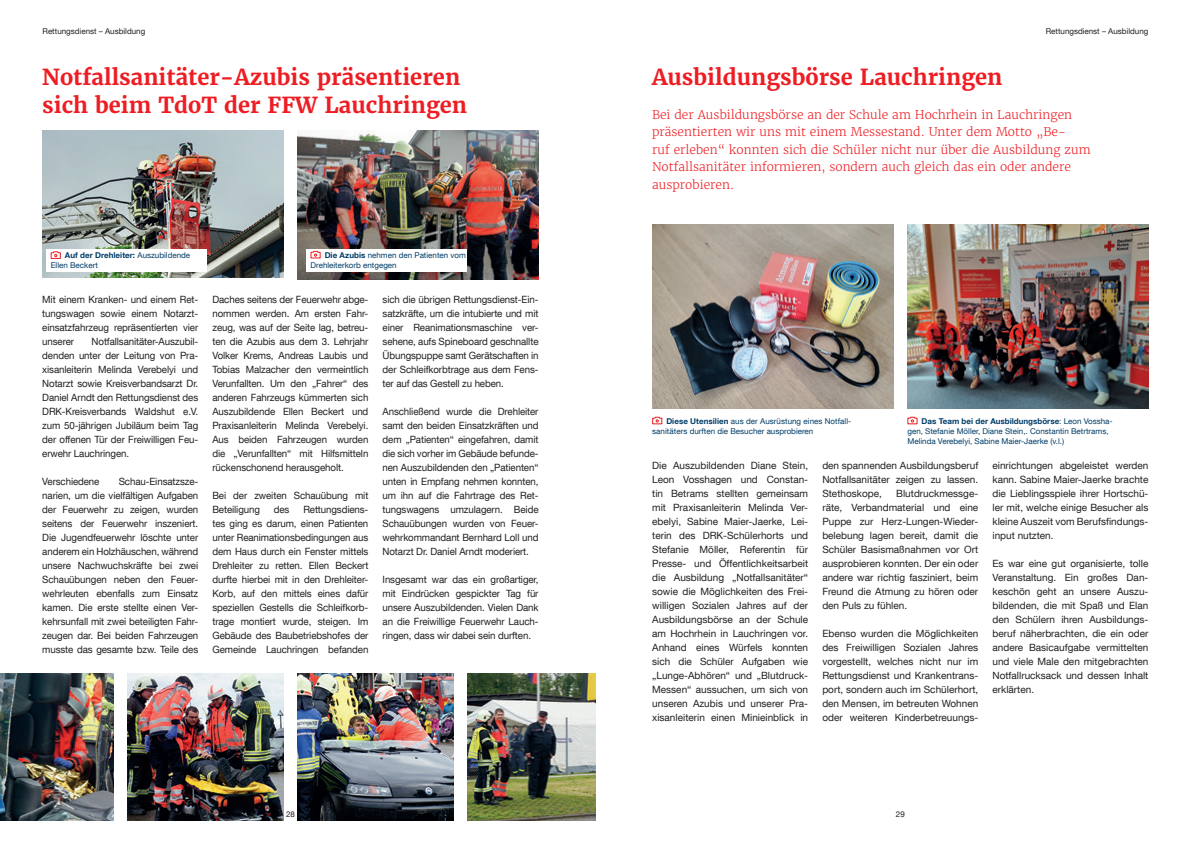
<style>
.page{position:relative;width:1191px;height:842px;background:#fff}
.page>*{position:absolute;margin:0;border:0;box-sizing:border-box;transform-origin:0 0}
.t1{font:700 22px/28px "Merriweather";color:#ee1d23}
.t2{font:300 12px/17.5px "Merriweather";color:#ee1d23}
.t3{font:10px/14px "Helvetica Neue LT Com";letter-spacing:-.01em;color:#231f20;text-align:justify}
.t4{font:8px/10px "Helvetica Neue LT Com";color:#003d68}
.t5{font:8px "Helvetica Neue LT Com";color:#231f20}
.s1{font-weight:700}
</style>
<div class="page">
<img style="left:42px;top:130px;width:241px;height:148px">
<img style="left:652px;top:225px;width:241px;height:184px">
<img style="left:0;top:673px;width:113px;height:148px">
<img style="left:298px;top:673px;width:156px;height:148px">
<img style="left:127px;top:673px;width:156px;height:148px">
<img style="left:467px;top:673px;width:128px;height:148px">
<img style="left:298px;top:130px;width:241px;height:149px">
<img style="left:907px;top:225px;width:242px;height:184px">
<div style="left:47px;top:249px;width:160px;height:23px;background:#fff"></div>
<div style="left:306px;top:249px;width:161px;height:23px;background:#fff"></div>
<svg style="left:50px;top:251px;width:11px;height:8px"></svg>
<svg style="left:310px;top:250px;width:11px;height:9px"></svg>
<svg style="left:907px;top:416px;width:11px;height:9px"></svg>
<svg style="left:652px;top:416px;width:10px;height:9px"></svg>
<p class="t5" style="left:43px;top:26px;width:104px">Rettungsdienst – Ausbildung</p>
<p class="t5" style="left:1045px;top:26px;width:104px">Rettungsdienst – Ausbildung</p>
<h1 class="t1" style="left:42px;top:63px;width:426px">Notfallsanitäter-Azubis präsentieren sich beim TdoT der FFW Lauchringen</h1>
<h1 class="t1" style="left:652px;top:63px;width:352px">Ausbildungsbörse Lauchringen</h1>
<p class="t2" style="left:652px;top:106px;width:440px">Bei der Ausbildungsbörse an der Schule am Hochrhein in Lauchringen präsentierten wir uns mit einem Messestand. Unter dem Motto „Be-<br>ruf erleben“ konnten sich die Schüler nicht nur über die Ausbildung zum Notfallsanitäter informieren, sondern auch gleich das ein oder andere ausprobieren.</p>
<p class="t4" style="left:51px;top:250px;width:141px;text-indent:14px"><span class="s1">Auf der Drehleiter:</span> Auszubildende<br>Ellen Beckert</p>
<p class="t4" style="left:310px;top:250px;width:157px;text-indent:14px"><span class="s1">Die Azubis</span> nehmen den Patienten vom<br>Drehleiterkorb entgegen</p>
<p class="t3" style="left:42px;top:293px;width:157px">Mit einem Kranken- und einem Ret&shy;tungswagen sowie einem Notarzt&shy;einsatzfahrzeug repräsentierten vier unserer</p>
<p class="t3" style="left:42px;top:335px;width:157px;text-indent:49px">Notfallsanitäter-Auszubil&shy;denden unter der Leitung von Pra&shy;xisanleiterin Melinda Verebelyi und Notarzt sowie Kreisverbandsarzt Dr.<br>Daniel Arndt den Rettungsdienst des DRK-Kreisverbands Waldshut e.V. zum 50-jährigen Jubiläum beim Tag der offenen Tür der Freiwilligen Feu&shy;erwehr Lauchringen.</p>
<p class="t3" style="left:42px;top:475px;width:59px">Verschiedene</p>
<p class="t3" style="left:42px;top:475px;width:157px;text-indent:76px">Schau-Einsatzsze&shy;narien, um die vielfältigen Aufgaben der Feuerwehr zu zeigen, wurden seitens der Feuerwehr inszeniert.<br>Die Jugendfeuerwehr löschte unter anderem ein Holzhäuschen, während unsere Nachwuchskräfte bei zwei Schauübungen neben den Feuer&shy;wehrleuten ebenfalls zum Einsatz kamen. Die erste stellte einen Ver&shy;kehrsunfall mit zwei beteiligten Fahr&shy;zeugen dar. Bei beiden Fahrzeugen musste das gesamte bzw. Teile des</p>
<p class="t3" style="left:212px;top:293px;width:157px">Daches seitens der Feuerwehr abge&shy;nommen werden. Am ersten Fahr&shy;zeug, was auf der Seite lag, betreu&shy;ten die Azubis aus dem 3. Lehrjahr Volker Krems, Andreas Laubis und Tobias Malzacher den vermeintlich Verunfallten. Um den „Fahrer“ des anderen Fahrzeugs kümmerten sich Auszubildende Ellen Beckert und Praxisanleiterin Melinda Verebelyi.<br>Aus beiden Fahrzeugen wurden die „Verunfallten“ mit Hilfsmitteln rückenschonend herausgeholt.</p>
<p class="t3" style="left:212px;top:489px;width:157px">Bei der zweiten Schauübung mit<br>Beteiligung</p>
<p class="t3" style="left:212px;top:503px;width:157px;text-indent:91px">Rettungsdiens&shy;tes ging es darum, einen Patienten unter Reanimationsbedingungen aus dem Haus durch ein Fenster mittels Drehleiter zu retten. Ellen Beckert durfte hierbei mit in den Drehleiter-Korb, auf den mittels eines dafür speziellen Gestells die Schleifkorb&shy;trage montiert wurde, steigen. Im Gebäude des Baubetriebshofes der Gemeinde Lauchringen befanden</p>
<p class="t3" style="left:274px;top:503px;width:17px">des</p>
<p class="t3" style="left:382px;top:293px;width:157px">sich die übrigen Rettungsdienst-Ein&shy;satzkräfte, um die intubierte und mit einer Reanimationsmaschine ver&shy;sehene, aufs Spineboard geschnallte Übungspuppe samt Gerätschaften in der Schleifkorbtrage aus dem Fens&shy;ter auf das Gestell zu heben.</p>
<p class="t3" style="left:382px;top:405px;width:157px">Anschließend wurde die Drehleiter samt den beiden Einsatzkräften und dem „Patienten“ eingefahren, damit die sich vorher im Gebäude befunde&shy;nen Auszubildenden den „Patienten“ unten in Empfang nehmen konnten, um ihn auf die Fahrtrage des Ret&shy;tungswagens umzulagern. Beide Schauübungen wurden von Feuer&shy;wehrkommandant Bernhard Loll und Notarzt Dr. Daniel Arndt moderiert.</p>
<p class="t3" style="left:382px;top:573px;width:157px">Insgesamt war das ein großartiger, mit Eindrücken gespickter Tag für unsere Auszubildenden. Vielen Dank an die Freiwillige Feuerwehr Lauch&shy;ringen, dass wir dabei sein durften.</p>
<p class="t4" style="left:652px;top:415px;width:201px;text-indent:14px"><span class="s1">Diese Utensilien</span> aus der Ausrüstung eines Notfall&shy;sanitäters durften die Besucher ausprobieren</p>
<p class="t4" style="left:907px;top:415px;width:207px;text-indent:14px"><span class="s1">Das Team bei der Ausbildungsbörse</span>: Leon Vossha&shy;gen, Stefanie Möller, Diane Stein,. Constantin Betrtrams,<br>Melinda Verebelyi, Sabine Maier-Jaerke (v.l.)</p>
<p class="t3" style="left:652px;top:458px;width:157px">Die Auszubildenden Diane Stein, Leon Vosshagen und Constan&shy;tin Betrams stellten gemeinsam mit Praxisanleiterin Melinda Ver&shy;ebelyi, Sabine Maier-Jaerke, Lei&shy;terin des DRK-Schülerhorts und Stefanie Möller, Referentin für Presse- und Öffentlichkeitsarbeit die Ausbildung „Notfallsanitäter“ sowie die Möglichkeiten des Frei&shy;willigen Sozialen Jahres auf der Ausbildungsbörse an der Schule am Hochrhein in Lauchringen vor.<br>Anhand eines Würfels konnten sich die Schüler Aufgaben wie „Lunge-Abhören“ und „Blutdruck-Messen“ aussuchen, um sich von unseren Azubis und unserer Pra&shy;xisanleiterin einen Minieinblick in</p>
<p class="t3" style="left:822px;top:458px;width:157px">den spannenden Ausbildungsberuf Notfallsanitäter zeigen zu lassen.<br>Stethoskope,</p>
<p class="t3" style="left:822px;top:486px;width:157px;text-indent:74px">Blutdruckmessge&shy;räte, Verbandmaterial und eine Puppe zur Herz-Lungen-Wieder&shy;belebung lagen bereit, damit die Schüler Basismaßnahmen vor Ort ausprobieren konnten. Der ein oder andere war richtig fasziniert, beim Freund die Atmung zu hören oder den Puls zu fühlen.</p>
<p class="t3" style="left:822px;top:626px;width:157px">Ebenso wurden die Möglichkeiten des Freiwilligen Sozialen Jahres vorgestellt, welches nicht nur im Rettungsdienst und Krankentrans&shy;port, sondern auch im Schülerhort, den Mensen, im betreuten Wohnen oder weiteren Kinderbetreuungs-</p>
<p class="t3" style="left:992px;top:458px;width:157px">einrichtungen abgeleistet werden kann. Sabine Maier-Jaerke brachte die Lieblingsspiele ihrer Hortschü&shy;ler mit, welche einige Besucher als kleine Auszeit vom Berufsfindungs&shy;input nutzten.</p>
<p class="t3" style="left:992px;top:556px;width:157px">Es war eine gut organisierte, tolle Veranstaltung. Ein großes Dan&shy;keschön geht an unsere Auszu&shy;bildenden, die mit Spaß und Elan den Schülern ihren Ausbildungs&shy;beruf näherbrachten, die ein oder andere Basicaufgabe vermittelten und viele Male den mitgebrachten Notfallrucksack und dessen Inhalt erklärten.</p>
<p class="t5" style="left:286px;top:809px;width:10px">28</p>
<p class="t5" style="left:896px;top:809px;width:10px">29</p>
</div>
